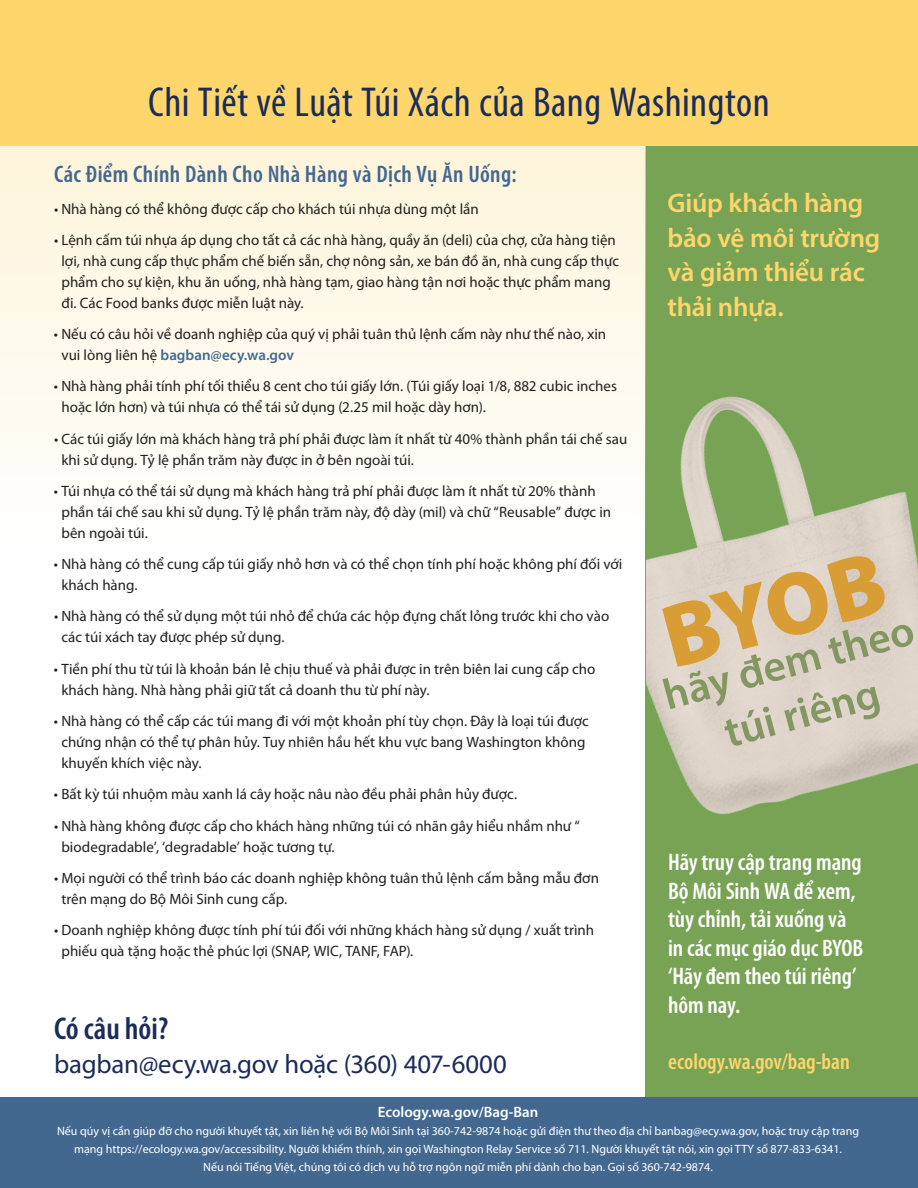
<style>
.page{position:relative;width:918px;height:1188px;background:#fff}
.page>*{position:absolute;margin:0;border:0;box-sizing:border-box;transform-origin:0 0}
.t1{font:900 90px "Myriad Pro";color:#d89e35}
.t2{font:600 43.5px/52.2px "Myriad Pro";color:#849763;text-align:center}
.t3{font:condensed 42px "Myriad Pro";letter-spacing:.01em;color:#1c2c59}
.t4{font:600 condensed 31.65px "Myriad Pro";color:#1c2c59}
.Basic{font:600 27px/34.5px "Myriad Pro";letter-spacing:-.01em;color:#fed66c}
.t5{font:26.7px "Myriad Pro";letter-spacing:-.005em;color:#1c2c59}
.Basic-2{font:600 condensed 24px/28.5px "Myriad Pro";letter-spacing:-.005em;color:#fff}
.t6{font:600 condensed 24px "Myriad Pro";letter-spacing:.015em;color:#436890}
.Basic-3{font:600 condensed 22.5px "Myriad Pro";color:#fed66c}
.t7{font:15px/21px "Myriad Pro";color:#231f20}
.t8{font:600 15px "Myriad Pro";color:#fff}
.t9{font:12px/18px "Myriad Pro";color:#fff;text-align:center}
.s1{font-weight:600;color:#426a90}
</style>
<div class="page">
<div style="left:646px;top:140px;width:272px;height:986px;background:#78a355"></div>
<img style="left:646px;top:396px;width:272px;height:419px">
<div style="left:0;top:137px;width:646px;height:418px;background:linear-gradient(to bottom,#fef4d9,#fefefe)"></div>
<div style="left:0;top:1097px;width:918px;height:91px;background:#436890"></div>
<div style="left:0;top:0;width:918px;height:146px;background:#fed66c"></div>
<p class="t3" style="left:148px;top:77px;width:623px">Chi Tiết về Luật Túi Xách của Bang Washington</p>
<p class="t6" style="left:54px;top:160px;width:464px">Các Điểm Chính Dành Cho Nhà Hàng và Dịch Vụ Ăn Uống:</p>
<p class="t7" style="left:54px;top:198px;width:426px">• Nhà hàng có thể không được cấp cho khách túi nhựa dùng một lần</p>
<p class="t7" style="left:61px;top:229px;width:559px;text-indent:-7px">• Lệnh cấm túi nhựa áp dụng cho tất cả các nhà hàng, quầy ăn (deli) của chợ, cửa hàng tiện lợi, nhà cung cấp thực phẩm chế biến sẵn, chợ nông sản, xe bán đồ ăn, nhà cung cấp thực phẩm cho sự kiện, khu ăn uống, nhà hàng tạm, giao hàng tận nơi hoặc thực phẩm mang đi. Các Food banks được miễn luật này.</p>
<p class="t7" style="left:61px;top:323px;width:546px;text-indent:-7px">• Nếu có câu hỏi về doanh nghiệp của quý vị phải tuân thủ lệnh cấm này như thế nào, xin vui lòng liên hệ <span class="s1">bagban@ecy.wa.gov</span></p>
<p class="t7" style="left:61px;top:376px;width:557px;text-indent:-7px">• Nhà hàng phải tính phí tối thiểu 8 cent cho túi giấy lớn. (Túi giấy loại 1/8, 882 cubic inches hoặc lớn hơn) và túi nhựa có thể tái sử dụng (2.25 mil hoặc dày hơn).</p>
<p class="t7" style="left:61px;top:428px;width:567px;text-indent:-7px">• Các túi giấy lớn mà khách hàng trả phí phải được làm ít nhất từ 40% thành phần tái chế sau khi sử dụng. Tỷ lệ phần trăm này được in ở bên ngoài túi.</p>
<p class="t7" style="left:61px;top:480px;width:551px;text-indent:-7px">• Túi nhựa có thể tái sử dụng mà khách hàng trả phí phải được làm ít nhất từ 20% thành phần tái chế sau khi sử dụng. Tỷ lệ phần trăm này, độ dày (mil) và chữ “Reusable” được in bên ngoài túi.</p>
<p class="t7" style="left:61px;top:553px;width:563px;text-indent:-7px">• Nhà hàng có thể cung cấp túi giấy nhỏ hơn và có thể chọn tính phí hoặc không phí đối với khách hàng.</p>
<p class="t7" style="left:61px;top:606px;width:549px;text-indent:-7px">• Nhà hàng có thể sử dụng một túi nhỏ để chứa các hộp đựng chất lỏng trước khi cho vào các túi xách tay được phép sử dụng.</p>
<p class="t7" style="left:61px;top:658px;width:535px;text-indent:-7px">• Tiền phí thu từ túi là khoản bán lẻ chịu thuế và phải được in trên biên lai cung cấp cho khách hàng. Nhà hàng phải giữ tất cả doanh thu từ phí này.</p>
<p class="t7" style="left:61px;top:710px;width:529px;text-indent:-7px">• Nhà hàng có thể cấp các túi mang đi với một khoản phí tùy chọn. Đây là loại túi được chứng nhận có thể tự phân hủy. Tuy nhiên hầu hết khu vực bang Washington không khuyến khích việc này.</p>
<p class="t7" style="left:54px;top:783px;width:465px">• Bất kỳ túi nhuộm màu xanh lá cây hoặc nâu nào đều phải phân hủy được.</p>
<p class="t7" style="left:61px;top:815px;width:520px;text-indent:-7px">• Nhà hàng không được cấp cho khách hàng những túi có nhãn gây hiểu nhầm như “ biodegradable’, ‘degradable’ hoặc tương tự.</p>
<p class="t7" style="left:61px;top:867px;width:539px;text-indent:-7px">• Mọi người có thể trình báo các doanh nghiệp không tuân thủ lệnh cấm bằng mẫu đơn trên mạng do Bộ Môi Sinh cung cấp.</p>
<p class="t7" style="left:61px;top:919px;width:534px;text-indent:-7px">• Doanh nghiệp không được tính phí túi đối với những khách hàng sử dụng / xuất trình phiếu quà tặ ng hoặc thẻ phúc lợi (SNAP, WIC, TANF, FAP).</p>
<p class="Basic" style="left:668px;top:185px;width:214px">Giúp khách hàng bảo vệ môi trường và giảm thiểu rác thải nhựa.</p>
<p class="t1" style="left:649px;top:581px;width:229px;rotate:-15deg">BYOB</p>
<p class="t2" style="left:657px;top:670px;width:260px;rotate:-15deg">hãy đem theo túi riêng</p>
<p class="Basic-2" style="left:668px;top:848px;width:197px">Hãy truy cập trang mạng<br>Bộ Môi Sinh WA để xem, tùy chỉnh, tải xuống và in các mục giáo dục BYOB ‘Hãy đem theo túi riêng’ hôm nay.</p>
<p class="Basic-3" style="left:668px;top:1047px;width:183px">ecology.wa.gov/bag-ban</p>
<p class="t4" style="left:54px;top:1009px;width:116px">Có câu hỏi?</p>
<p class="t5" style="left:54px;top:1047px;width:454px">bagban@ecy.wa.gov hoặc (360) 407-6000</p>
<p class="t8" style="left:378px;top:1102px;width:162px">Ecology.wa.gov/Bag-Ban</p>
<p class="t9" style="left:74px;top:1140px;width:769px">mạ ng https://ecology.wa.gov/accessibility. Người khiếm thính, xin gọi Washington Relay Service số 711. Người khuyết tật nói, xin gọi TTY số 877-833-6341.<br>Nếu nói Tiếng Việt, chúng tôi có dịch vụ hỗ trợ ngôn ngữ miễn phí dành cho bạn. Gọi số 360-742-9874.</p>
<p class="t9" style="left:57px;top:1122px;width:803px">Nếu qúy vị cần giúp đỡ cho người khuyết tật, xin liên hệ với Bộ Môi Sinh tại 360-742-9874 hoặc gửi điện thư theo địa chỉ banbag@ecy.wa.gov, hoặc truy cập trang</p>
</div>
